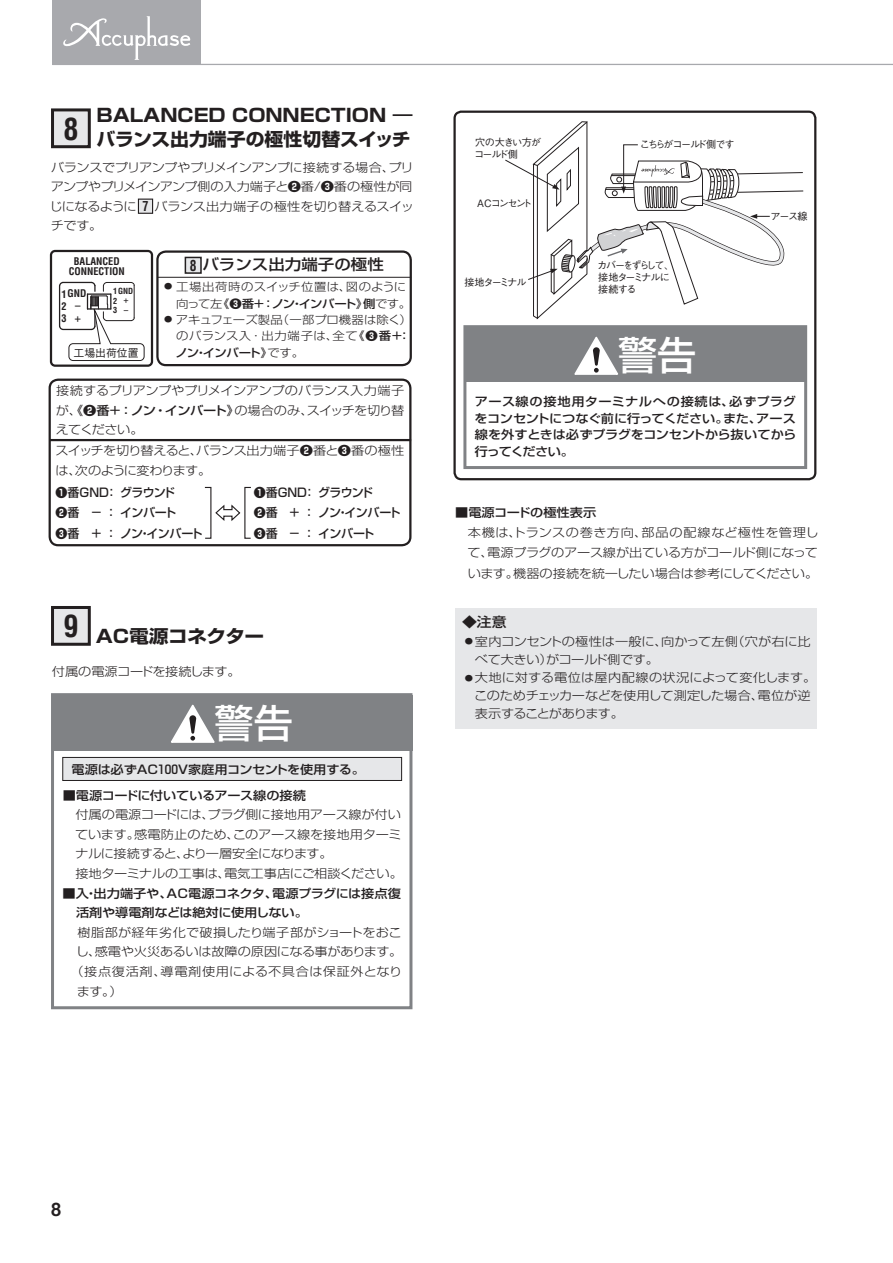
<style>
.page{position:relative;width:893px;height:1263px;background:#fff}
.page>*{position:absolute;margin:0;border:0;box-sizing:border-box;transform-origin:0 0}
.t1{font:500 39px "Shin Go Pro";color:#fff}
.t2{font:700 condensed 30px "Helvetica";color:#231f20}
.t3{font:700 18px/24px "Shin Go Pro";letter-spacing:-.005em;color:#231f20;scale:1.1 1}
.t4{font:700 18px "Shin Go Pro";letter-spacing:-.03em;color:#231f20;scale:1.1 1}
.t5{font:18px "Midashi Go Pro MB31";color:#231f20}
.t6{font:500 15px "Shin Go Pro";color:#231f20;scale:1.1 1}
.t7{font:500 13.5px "Shin Go Pro";color:#231f20;scale:1.1 1}
.t8{font:300 12px/19.5px "Shin Go Pro";letter-spacing:-.02em;color:#231f20;text-align:justify;scale:1.1 1}
.t9{font:500 12px/16.5px "Shin Go Pro";letter-spacing:-.03em;color:#231f20;scale:1.1 1}
.t10{font:500 12px "Shin Go Pro";letter-spacing:-.03em;color:#231f20}
.t11{font:300 12px/19.5px "Shin Go Pro";letter-spacing:-.045em;color:#231f20;scale:1.1 1}
.t12{font:500 12px "Shin Go Pro";letter-spacing:-.01em;color:#231f20;scale:1.1 1}
.t13{font:300 12px "Shin Go Pro";letter-spacing:.02em;color:#231f20;scale:1.1 1}
.t14{font:300 12px "Shin Go Pro";letter-spacing:.05em;color:#231f20;scale:1.1 1}
.t15{font:500 12px "Shin Go Pro";letter-spacing:-.05em;color:#231f20}
.t16{font:500 12px "Shin Go Pro";color:#231f20;scale:1.1 1}
.t17{font:300 11.25px/16.5px "Shin Go Pro";letter-spacing:.01em;color:#231f20;scale:1.1 1}
.t18{font:300 11.25px/16.8px "Shin Go Pro";letter-spacing:.03em;color:#231f20;scale:1.1 1}
.t19{font:500 10.95px "Gothic BBB Pro";color:#231f20}
.t20{font:700 condensed 10.35px/12.3px "Helvetica";color:#231f20;text-align:center}
.t21{font:500 10.05px/12.1px "Gothic BBB Pro";letter-spacing:-.13em;color:#231f20}
.t22{font:500 10.05px/12.1px "Gothic BBB Pro";letter-spacing:-.095em;color:#231f20}
.t23{font:500 10.05px "Gothic BBB Pro";letter-spacing:-.16em;color:#231f20}
.t24{font:500 10.05px "Gothic BBB Pro";letter-spacing:-.15em;color:#231f20}
.t25{font:700 condensed 8.25px/9.8px "Helvetica";color:#231f20}
.t26{font:700 7.35px "Shin Go Pro";color:#231f20}
.t27{font:700 5.85px "Shin Go Pro";color:#231f20}
.s1{font-weight:700}
.s2{font-family:"Helvetica";font-weight:700;font-stretch:condensed;font-size:13.5px}
.s3{font-family:"Shin Go Pro";font-stretch:normal;font-size:7.35px}
.s4{font-family:"Helvetica";font-weight:700;font-stretch:condensed;font-size:14.85px}
.s5{font-size:7.5px}
.s6{font-weight:500}
.s7{font-family:"Shin Go Pro";font-stretch:normal;font-size:5.85px}
</style>
<div class="page">
<svg style="left:201px;top:63px;width:692px;height:2px"></svg>
<div style="left:52px;top:0;width:149px;height:65px;background:#a8a9ad"></div>
<svg style="left:63px;top:16px;width:127px;height:44px"></svg>
<div style="left:49px;top:379px;width:362px;height:167px;border:2px solid #231f20;border-radius:9px"></div>
<div style="left:53px;top:110px;width:36px;height:37px;background:#e6e7e9"></div>
<div style="left:51px;top:108px;width:40px;height:40px;border:3px solid #231f20"></div>
<div style="left:185px;top:257px;width:16px;height:16px;background:#e6e7e9"></div>
<div style="left:185px;top:257px;width:17px;height:17px;border:2px solid #231f20"></div>
<div style="left:156px;top:250px;width:256px;height:116px;border:2px solid #231f20;border-radius:9px"></div>
<hr style="left:157px;top:277px;width:254px;height:1px;background:#231f20">
<div style="left:138px;top:199px;width:15px;height:14px;background:#e6e7e9"></div>
<div style="left:138px;top:199px;width:15px;height:15px;border:1px solid #231f20"></div>
<svg style="left:58px;top:281px;width:87px;height:80px"></svg>
<div style="left:50px;top:250px;width:103px;height:117px;border:2px solid #231f20;border-radius:4px"></div>
<svg style="left:204px;top:486px;width:47px;height:53px"></svg>
<hr style="left:50px;top:439px;width:361px;height:2px;background:#231f20">
<div style="left:456px;top:609px;width:361px;height:120px;background:#e6e7e9"></div>
<div style="left:53px;top:607px;width:36px;height:37px;background:#e6e7e9"></div>
<div style="left:51px;top:606px;width:40px;height:40px;border:3px solid #231f20"></div>
<div style="left:53px;top:696px;width:359px;height:55px;background:#808285"></div>
<svg style="left:171px;top:705px;width:44px;height:38px"></svg>
<div style="left:63px;top:757px;width:339px;height:23px;background:#e6e7e9"></div>
<div style="left:63px;top:757px;width:339px;height:24px;border:1px solid #231f20"></div>
<div style="left:51px;top:693px;width:361px;height:316px;border:3px solid #808285"></div>
<div style="left:465px;top:326px;width:341px;height:55px;background:#808285"></div>
<svg style="left:574px;top:337px;width:44px;height:38px"></svg>
<div style="left:463px;top:325px;width:344px;height:144px;border:3px solid #808285"></div>
<div style="left:453px;top:111px;width:363px;height:369px;border:2px solid #231f20;border-radius:7px"></div>
<svg style="left:505px;top:121px;width:299px;height:198px"></svg>
<h2 class="t2" style="left:63px;top:110px;width:16px">8</h2>
<h3 class="t3" style="left:97px;top:101px;width:289px">BALANCED CONNECTION ―バランス出力端子の極性切替スイッチ</h3>
<p class="t8" style="left:50px;top:156px;width:333px">バランスでプリアンプやプリメインアンプに接続する場合、プリアンプやプリメインアンプ側の入力端子と<span class="s1">❷</span>番/<span class="s1">❸</span>番の極性が同じになるように <span class="s2">7</span> バランス出力端子の極性を切り替えるスイッチです。</p>
<p class="t20" style="left:69px;top:256px;width:58px;line-height:10.4px">BALANCED<br>CONNECTION</p>
<p class="t20" style="left:61px;top:287px;width:26px;text-align:left">1GND<br>2<br>3 <span class="s3">＋</span></p>
<p class="t6" style="left:190px;top:252px;width:178px"><span class="s4">8</span> バランス出力端子の極性</p>
<p class="t18" style="left:176px;top:277px;width:215px;text-indent:-12px"><span class="s5">●</span> 工場出荷時のスイッチ位置は、図のように向って左<span class="s6">《</span><span class="s1">❸</span><span class="s6">番＋：ノン・インバート》側</span>です。</p>
<p class="t17" style="left:176px;top:310px;width:216px;text-indent:-12px"><span class="s5">●</span> アキュフェーズ製品（一部プロ機器は除く）のバランス入・出力端子は、全て<span class="s6">《</span><span class="s1">❸</span><span class="s6">番＋：ノン・インバート》</span>です。</p>
<p class="t25" style="left:113px;top:286px;width:21px">1GND<br>2<br>3 <span class="s7">－</span></p>
<p class="t27" style="left:123px;top:296px;width:7px">＋</p>
<p class="t26" style="left:74px;top:301px;width:9px">－</p>
<p class="t19" style="left:73px;top:344px;width:67px">工場出荷位置</p>
<p class="t8" style="left:56px;top:379px;width:318px">接続するプリアンプやプリメインアンプのバランス入力端子が、<span class="s6">《</span><span class="s1">❷</span><span class="s6">番＋：ノン・インバート》</span>の場合のみ、スイッチを切り替えてください。</p>
<p class="t11" style="left:55px;top:439px;width:319px">スイッチを切り替えると、バランス出力端子<span class="s1">❷</span>番と<span class="s1">❸</span>番の極性は、次のように変わります。</p>
<p class="t15" style="left:56px;top:483px;width:121px"><span class="s1">❶</span>番GND：グラウンド</p>
<p class="t15" style="left:254px;top:483px;width:121px"><span class="s1">❶</span>番GND：グラウンド</p>
<p class="t10" style="left:56px;top:503px;width:122px"><span class="s1">❷</span>番　－：インバート</p>
<p class="t10" style="left:254px;top:503px;width:149px"><span class="s1">❷</span>番　＋：ノン・インバート</p>
<p class="t10" style="left:56px;top:523px;width:149px"><span class="s1">❸</span>番　＋：ノン・インバート</p>
<p class="t10" style="left:254px;top:523px;width:122px"><span class="s1">❸</span>番　－：インバート</p>
<h3 class="t4" style="left:63px;top:622px;width:184px"><sup>9</sup> ＡＣ電源コネクター</h3>
<p class="t8" style="left:52px;top:660px;width:173px">付属の電源コードを接続します。</p>
<h1 class="t1" style="left:215px;top:691px;width:79px">警告</h1>
<p class="t12" style="left:71px;top:759px;width:268px">電源は必ずAC１００Ｖ家庭用コンセントを使用する。</p>
<p class="t9" style="left:63px;top:785px;width:223px">■電源コードに付いているアース線の接続</p>
<p class="t8" style="left:75px;top:804px;width:300px;text-align:left">付属の電源コードには、プラグ側に接地用アース線が付いています。感電防止のため、このアース線を接地用ターミナルに接続すると、より一層安全になります。<br>接地ターミナルの工事は、電気工事店にご相談ください。</p>
<p class="t9" style="left:76px;top:882px;width:297px;line-height:19.5px;text-indent:-14px">■入・出力端子や、AC電源コネクタ、電源プラグには接点復活剤や導電剤などは絶対に使用しない。</p>
<p class="t13" style="left:77px;top:922px;width:296px">樹脂部が経年劣化で破損したり端子部がショートをおこ</p>
<p class="t8" style="left:76px;top:941px;width:298px">し、感電や火災あるいは故障の原因になる事があります。</p>
<p class="t14" style="left:70px;top:962px;width:303px">（接点復活剤、導電剤使用による不具合は保証外となり</p>
<p class="t8" style="left:77px;top:980px;width:43px">ます。）</p>
<p class="t22" style="left:474px;top:135px;width:69px">穴の大きい方がコールド側</p>
<p class="t23" style="left:477px;top:195px;width:56px">ACコンセント</p>
<p class="t24" style="left:464px;top:274px;width:64px">接地ターミナル</p>
<p class="t21" style="left:640px;top:137px;width:96px">こちらがコールド側です</p>
<p class="t21" style="left:597px;top:258px;width:78px">カバーをずらして、接地ターミナルに接続する</p>
<p class="t21" style="left:770px;top:209px;width:39px">アース線</p>
<h1 class="t1" style="left:618px;top:323px;width:79px">警告</h1>
<p class="t9" style="left:475px;top:392px;width:294px;text-align:justify">アース線の接地用ターミナルへの接続は、必ずプラグをコンセントにつなぐ前に行ってください。また、アース線を外すときは必ずプラグをコンセントから抜いてから行ってください。</p>
<p class="t16" style="left:455px;top:502px;width:130px">■電源コードの極性表示</p>
<p class="t8" style="left:467px;top:521px;width:321px;line-height:20.2px">本機は、トランスの巻き方向、部品の配線など極性を管理して、電源プラグのアース線が出ている方がコールド側になっています。機器の接続を統一したい場合は参考にしてください。</p>
<p class="t7" style="left:462px;top:611px;width:42px">◆注意</p>
<p class="t8" style="left:475px;top:631px;width:307px;line-height:18px;text-indent:-10px"><span class="s5">●</span> 室内コンセントの極性は一般に、向かって左側（穴が右に比べて大きい）がコールド側です。</p>
<p class="t8" style="left:474px;top:667px;width:313px;line-height:18px;text-align:left;text-indent:-9px"><span class="s5">●</span> 大地に対する電位は屋内配線の状況によって変化します。このためチェッカーなどを使用して測定した場合、電位が逆表示することがあります。</p>
<h3 class="t5" style="left:51px;top:1195px;width:12px">8</h3>
</div>
